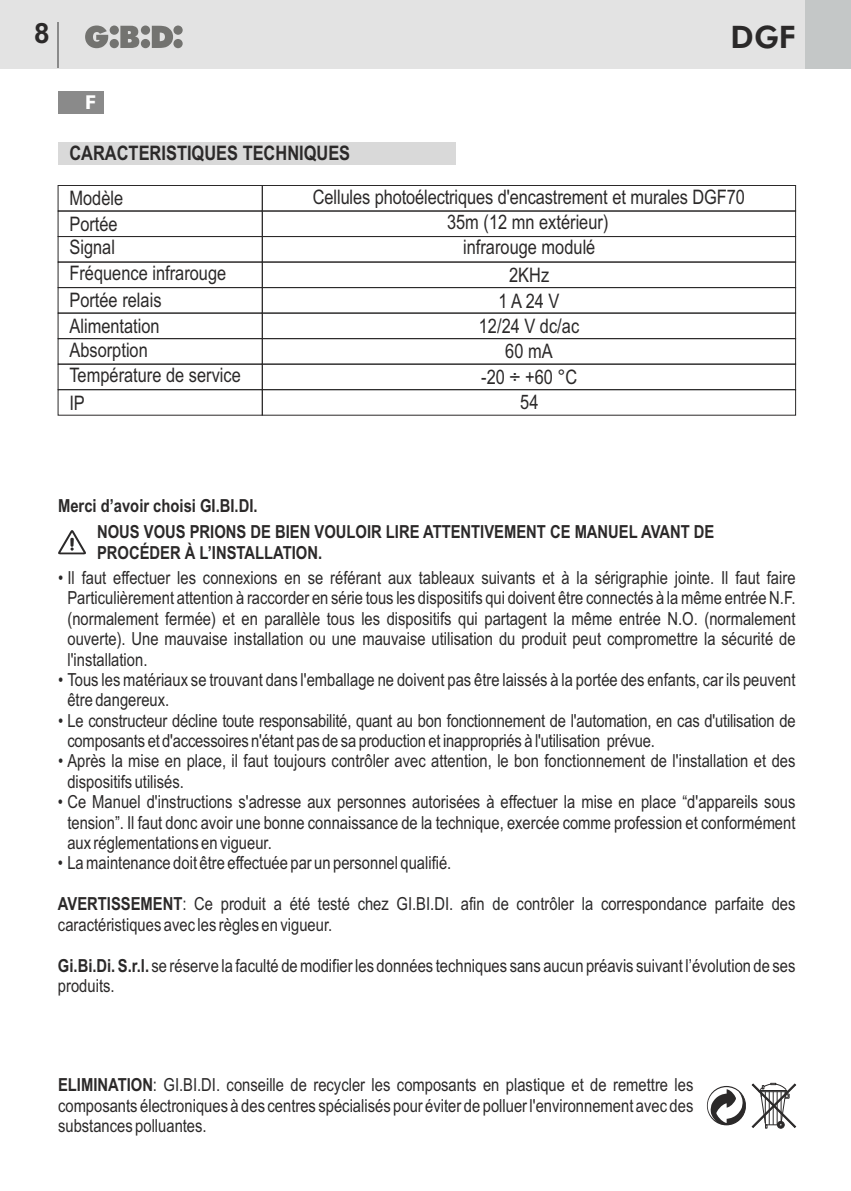
<style>
.page{position:relative;width:851px;height:1191px;background:#fff}
.page>*{position:absolute;margin:0;border:0;box-sizing:border-box;transform-origin:0 0}
.t1{font:800 31px "Futura BT";color:#2b2929}
.t2{font:700 28px "Arial";color:#2b2929}
.t3{font:20px/25.4px "Arial Narrow";color:#2b2929}
.t4{font:700 20px "Arial Narrow";color:#2b2929}
.t5{font:700 20px "Humanist 521 BT";color:#fff}
.t6{font:18px/20.4px "Arial Narrow";color:#2b2929}
.t7{font:700 18px/20.6px "Arial Narrow";color:#2b2929}
.s1{font-weight:700}
</style>
<div class="page">
<div style="left:0;top:0;width:850px;height:68px;background:#e3e3e3"></div>
<div style="left:805px;top:0;width:45px;height:68px;background:#c4c7c7"></div>
<svg style="left:85px;top:26px;width:98px;height:22px"></svg>
<hr style="left:57px;top:23px;width:1px;height:45px;background:#8a8a8a">
<div style="left:58px;top:91px;width:45px;height:22px;background:#8a8a8a"></div>
<svg style="left:58px;top:530px;width:28px;height:24px"></svg>
<svg style="left:707px;top:1086px;width:38px;height:39px"></svg>
<svg style="left:710px;top:1082px;width:86px;height:46px"></svg>
<div style="left:58px;top:142px;width:397px;height:22px;background:#d9d9d9"></div>
<div style="left:58px;top:185px;width:204px;height:26px;border:1px solid #2b2929"></div>
<div style="left:262px;top:185px;width:533px;height:26px;border:1px solid #2b2929"></div>
<div style="left:262px;top:211px;width:533px;height:26px;border:1px solid #2b2929"></div>
<div style="left:262px;top:236px;width:533px;height:26px;border:1px solid #2b2929"></div>
<div style="left:262px;top:262px;width:533px;height:26px;border:1px solid #2b2929"></div>
<div style="left:262px;top:287px;width:533px;height:26px;border:1px solid #2b2929"></div>
<div style="left:262px;top:313px;width:533px;height:26px;border:1px solid #2b2929"></div>
<div style="left:262px;top:338px;width:533px;height:26px;border:1px solid #2b2929"></div>
<div style="left:262px;top:364px;width:533px;height:26px;border:1px solid #2b2929"></div>
<div style="left:262px;top:389px;width:533px;height:26px;border:1px solid #2b2929"></div>
<div style="left:58px;top:211px;width:204px;height:26px;border:1px solid #2b2929"></div>
<div style="left:58px;top:236px;width:204px;height:26px;border:1px solid #2b2929"></div>
<div style="left:58px;top:262px;width:204px;height:26px;border:1px solid #2b2929"></div>
<div style="left:58px;top:287px;width:204px;height:26px;border:1px solid #2b2929"></div>
<div style="left:58px;top:313px;width:204px;height:26px;border:1px solid #2b2929"></div>
<div style="left:58px;top:338px;width:204px;height:26px;border:1px solid #2b2929"></div>
<div style="left:58px;top:364px;width:204px;height:26px;border:1px solid #2b2929"></div>
<div style="left:58px;top:389px;width:204px;height:26px;border:1px solid #2b2929"></div>
<h2 class="t2" style="left:34px;top:23px;width:17px">8</h2>
<p class="t5" style="left:85px;top:94px;width:12px">F</p>
<h1 class="t1" style="left:730px;top:24px;width:66px">DGF</h1>
<p class="t4" style="left:69px;top:146px;width:282px">CARACTERISTIQUES TECHNIQUES</p>
<p class="t3" style="left:313px;top:186px;width:433px;text-align:center">Cellules photoélectriques d'encastrement et murales DGF70<br>35m (12 mn extérieur)<br>infrarouge modulé</p>
<p class="t3" style="left:479px;top:290px;width:102px;text-align:center">1 A 24 V<br>12/24 V dc/ac<br>60 mA<br>-20 ÷ +60 °C<br>54</p>
<p class="t3" style="left:69px;top:187px;width:55px">Modèle<br>Portée</p>
<p class="t3" style="left:69px;top:236px;width:158px">Signal<br>Fréquence infrarouge</p>
<p class="t3" style="left:69px;top:289px;width:94px">Portée relais<br>Alimentation</p>
<p class="t3" style="left:69px;top:338px;width:173px">Absorption<br>Température de service</p>
<p class="t3" style="left:69px;top:392px;width:17px">IP</p>
<p class="t3" style="left:509px;top:264px;width:42px">2KHz</p>
<p class="t7" style="left:58px;top:497px;width:201px">Merci d’avoir choisi GI.BI.DI.</p>
<p class="t7" style="left:97px;top:523px;width:618px">NOUS VOUS PRIONS DE BIEN VOULOIR LIRE ATTENTIVEMENT CE MANUEL AVANT DE<br>PROCÉDER À L’INSTALLATION.</p>
<p class="t6" style="left:67px;top:569px;width:729px;text-align:justify;text-indent:-9px">• Il faut effectuer les connexions en se référant aux tableaux suivants et à la sérigraphie jointe. Il faut faire Particulièrement attention à raccorder en série tous les dispositifs qui doivent être connectés à la même entrée N.F. (normalement fermée) et en parallèle tous les dispositifs qui partagent la même entrée N.O. (normalement ouverte). Une mauvaise installation ou une mauvaise utilisation du produit peut compromettre la sécurité de l'installation.</p>
<p class="t6" style="left:67px;top:671px;width:729px;text-indent:-9px">• Tous les matériaux se trouvant dans l'emballage ne doivent pas être laissés à la portée des enfants, car ils peuvent être dangereux.</p>
<p class="t6" style="left:67px;top:712px;width:729px;text-indent:-9px">• Le constructeur décline toute responsabilité, quant au bon fonctionnement de l'automation, en cas d'utilisation de composants et d'accessoires n'étant pas de sa production et inappropriés à l'utilisation prévue.</p>
<p class="t6" style="left:67px;top:752px;width:729px;text-indent:-9px">• Après la mise en place, il faut toujours contrôler avec attention, le bon fonctionnement de l'installation et des dispositifs utilisés.</p>
<p class="t6" style="left:67px;top:793px;width:729px;text-align:justify;text-indent:-9px">• Ce Manuel d'instructions s'adresse aux personnes autorisées à effectuer la mise en place “d'appareils sous tension”. Il faut donc avoir une bonne connaissance de la technique, exercée comme profession et conformément aux réglementations en vigueur.</p>
<p class="t6" style="left:58px;top:854px;width:395px">• La maintenance doit être effectuée par un personnel qualifié.</p>
<p class="t6" style="left:58px;top:895px;width:739px"><span class="s1">AVERTISSEMENT</span>: Ce produit a été testé chez GI.BI.DI. afin de contrôler la correspondance parfaite des caractéristiques avec les règles en vigueur.</p>
<p class="t6" style="left:58px;top:957px;width:739px"><span class="s1">Gi.Bi.Di. S.r.l.</span> se réserve la faculté de modifier les données techniques sans aucun préavis suivant l’évolution de ses produits.</p>
<p class="t6" style="left:58px;top:1076px;width:636px;text-align:justify"><span class="s1">ELIMINATION</span>: GI.BI.DI. conseille de recycler les composants en plastique et de remettre les composants électroniques à des centres spécialisés pour éviter de polluer l'environnement avec des substances polluantes.</p>
</div>
